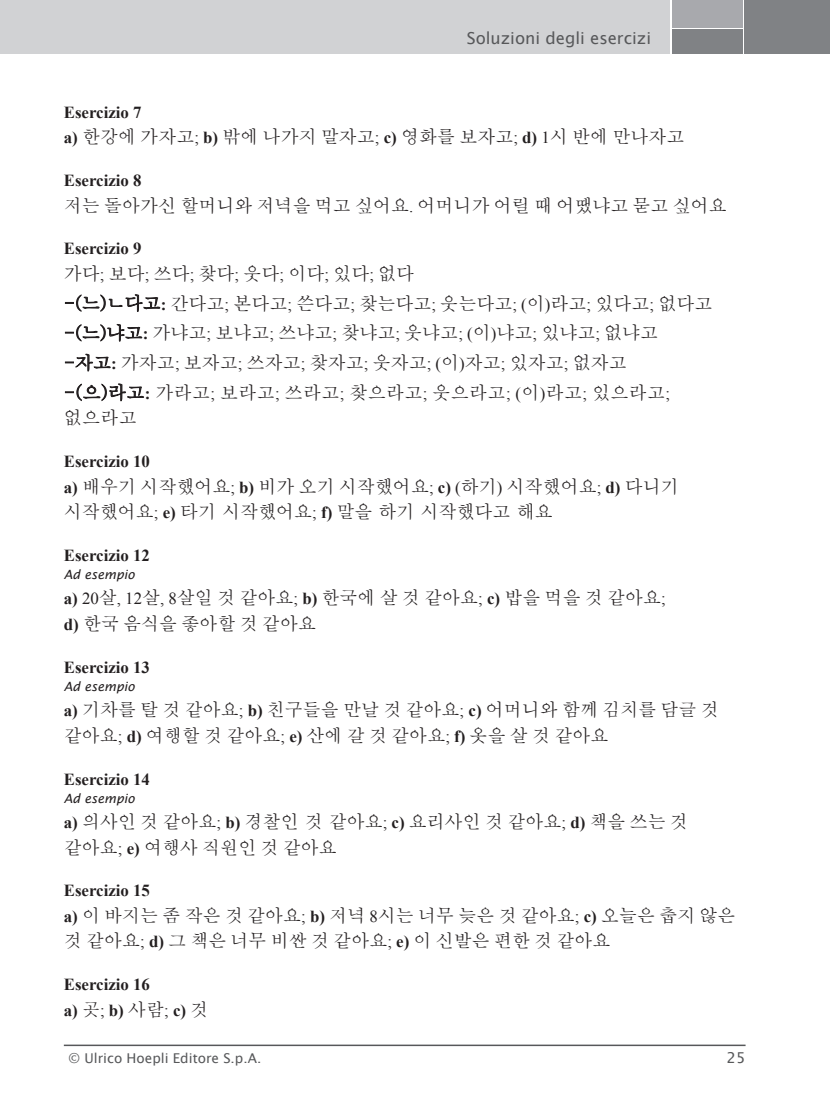
<style>
.page{position:relative;width:830px;height:1106px;background:#fff}
.page>*{position:absolute;margin:0;border:0;box-sizing:border-box;transform-origin:0 0}
.t1{font:18px/25.5px "Batang";color:#231f20}
.t2{font:700 16.8px/25.5px "Times New Roman";color:#231f20}
.t3{font:16.5px "Lucida Sans";color:#57585a}
.t4{font:15px "Lucida Sans";color:#57585a}
.t5{font:13.5px "Lucida Sans";color:#57585a}
.t6{font:italic 12.75px "Lucida Sans";color:#231f20}
.s1{font-family:"Times New Roman";font-weight:700;font-size:16.8px}
.s2{font-family:"Times New Roman";font-size:16.8px}
.s3{font-family:"Batang";font-weight:400;font-size:18px}
.s4{font-weight:400}
</style>
<div class="page">
<div style="left:671px;top:0;width:71px;height:27px;background:#a8a9ad"></div>
<div style="left:671px;top:29px;width:71px;height:25px;background:#808285"></div>
<div style="left:744px;top:0;width:85px;height:54px;background:#808285"></div>
<div style="left:0;top:0;width:669px;height:54px;background:#d1d2d4"></div>
<hr style="left:64px;top:1044px;width:681px;height:2px;background:#57585a">
<svg style="left:65px;top:294px;width:95px;height:18px"></svg>
<svg style="left:65px;top:324px;width:77px;height:18px"></svg>
<svg style="left:65px;top:354px;width:46px;height:17px"></svg>
<svg style="left:65px;top:383px;width:79px;height:18px"></svg>
<p class="t3" style="left:466px;top:29px;width:186px">Soluzioni degli esercizi</p>
<p class="t2" style="left:64px;top:99px;width:79px">Esercizio 7</p>
<p class="t1" style="left:64px;top:124px;width:621px"><span class="s1">a)</span> 한강에 가자고<span class="s2">;</span> <span class="s1">b)</span> 밖에 나가지 말자고<span class="s2">;</span> <span class="s1">c)</span> 영화를 보자고<span class="s2">;</span> <span class="s1">d)</span> <span class="s2">1</span>시 반에 만나자고</p>
<p class="t2" style="left:64px;top:167px;width:79px">Esercizio 8</p>
<p class="t1" style="left:64px;top:192px;width:664px">저는 돌아가신 할머니와 저녁을 먹고 싶어요<span class="s2">.</span> 어머니가 어릴 때 어땠냐고 묻고 싶어요</p>
<p class="t2" style="left:64px;top:235px;width:79px">Esercizio 9</p>
<p class="t1" style="left:64px;top:258px;width:649px;line-height:29.7px">가다<span class="s2">;</span> 보다<span class="s2">;</span> 쓰다<span class="s2">;</span> 찾다<span class="s2">;</span> 웃다<span class="s2">;</span> 이다<span class="s2">;</span> 있다<span class="s2">;</span> 없다<br>-(느)ㄴ다고<span class="s1">:</span> 간다고<span class="s2">;</span> 본다고<span class="s2">;</span> 쓴다고<span class="s2">;</span> 찾는다고<span class="s2">;</span> 웃는다고<span class="s2">; (</span>이<span class="s2">)</span>라고<span class="s2">;</span> 있다고<span class="s2">;</span> 없다고 -(느)냐고<span class="s1">:</span> 가냐고<span class="s2">;</span> 보냐고<span class="s2">;</span> 쓰냐고<span class="s2">;</span> 찾냐고<span class="s2">;</span> 웃냐고<span class="s2">; (</span>이<span class="s2">)</span>냐고<span class="s2">;</span> 있냐고<span class="s2">;</span> 없냐고 -자고<span class="s1">:</span> 가자고<span class="s2">;</span> 보자고<span class="s2">;</span> 쓰자고<span class="s2">;</span> 찾자고<span class="s2">;</span> 웃자고<span class="s2">; (</span>이<span class="s2">)</span>자고<span class="s2">;</span> 있자고<span class="s2">;</span> 없자고 -(으)라고<span class="s1">:</span> 가라고<span class="s2">;</span> 보라고<span class="s2">;</span> 쓰라고<span class="s2">;</span> 찾으라고<span class="s2">;</span> 웃으라고<span class="s2">; (</span>이<span class="s2">)</span>라고<span class="s2">;</span> 있으라고<span class="s2">;</span></p>
<p class="t1" style="left:64px;top:405px;width:75px">없으라고</p>
<p class="t2" style="left:64px;top:448px;width:88px">Esercizio 10</p>
<p class="t1" style="left:64px;top:473px;width:616px"><span class="s1">a)</span> 배우기 시작했어요<span class="s2">;</span> <span class="s1">b)</span> 비가 오기 시작했어요<span class="s2">;</span> <span class="s1">c)</span> <span class="s2">(</span>하기<span class="s2">)</span> 시작했어요<span class="s2">;</span> <span class="s1">d)</span> 다니기 시작했어요<span class="s2">;</span> <span class="s1">e)</span> 타기 시작했어요<span class="s2">;</span> <span class="s1">f)</span> 말을 하기 시작했다고 해요</p>
<p class="t2" style="left:64px;top:542px;width:88px">Esercizio 12</p>
<p class="t6" style="left:64px;top:567px;width:72px">Ad esempio</p>
<p class="t1" style="left:64px;top:585px;width:603px"><span class="s1">a)</span> <span class="s2">20</span>살<span class="s2">, 12</span>살<span class="s2">, 8</span>살일 것 같아요<span class="s2">;</span> <span class="s1">b)</span> 한국에 살 것 같아요<span class="s2">;</span> <span class="s1">c)</span> 밥을 먹을 것 같아요<span class="s2">; </span><span class="s1">d)</span> 한국 음식을 좋아할 것 같아요</p>
<p class="t2" style="left:64px;top:654px;width:88px">Esercizio 13</p>
<p class="t6" style="left:64px;top:679px;width:72px">Ad esempio</p>
<p class="t1" style="left:64px;top:697px;width:656px"><span class="s1">a)</span> 기차를 탈 것 같아요<span class="s2">;</span> <span class="s1">b)</span> 친구들을 만날 것 같아요<span class="s2">;</span> <span class="s1">c)</span> 어머니와 함께 김치를 담글 것 같아요<span class="s2">;</span> <span class="s1">d)</span> 여행할 것 같아요<span class="s2">;</span> <span class="s1">e)</span> 산에 갈 것 같아요<span class="s2">;</span> <span class="s1">f)</span> 옷을 살 것 같아요</p>
<p class="t2" style="left:64px;top:765px;width:88px">Esercizio 14</p>
<p class="t6" style="left:64px;top:790px;width:72px">Ad esempio</p>
<p class="t1" style="left:64px;top:809px;width:625px"><span class="s1">a)</span> 의사인 것 같아요<span class="s2">;</span> <span class="s1">b)</span> 경찰인 것 같아요<span class="s2">;</span> <span class="s1">c)</span> 요리사인 것 같아요<span class="s2">;</span> <span class="s1">d)</span> 책을 쓰는 것 같아요<span class="s2">;</span> <span class="s1">e)</span> 여행사 직원인 것 같아요</p>
<p class="t2" style="left:64px;top:877px;width:88px">Esercizio 15</p>
<p class="t1" style="left:64px;top:902px;width:673px"><span class="s1">a)</span> 이 바지는 좀 작은 것 같아요<span class="s2">;</span> <span class="s1">b)</span> 저녁 <span class="s2">8</span>시는 너무 늦은 것 같아요<span class="s2">;</span> <span class="s1">c)</span> 오늘은 춥지 않은 것 같아요<span class="s2">;</span> <span class="s1">d)</span> 그 책은 너무 비싼 것 같아요<span class="s2">;</span> <span class="s1">e)</span> 이 신발은 편한 것 같아요</p>
<p class="t2" style="left:64px;top:971px;width:146px">Esercizio 16<br>a) <span class="s3">곳</span><span class="s4">;</span> b) <span class="s3">사람</span><span class="s4">;</span> c) <span class="s3">것</span></p>
<p class="t5" style="left:69px;top:1050px;width:194px">© Ulrico Hoepli Editore S.p.A.</p>
<p class="t4" style="left:726px;top:1049px;width:20px">25</p>
</div>
